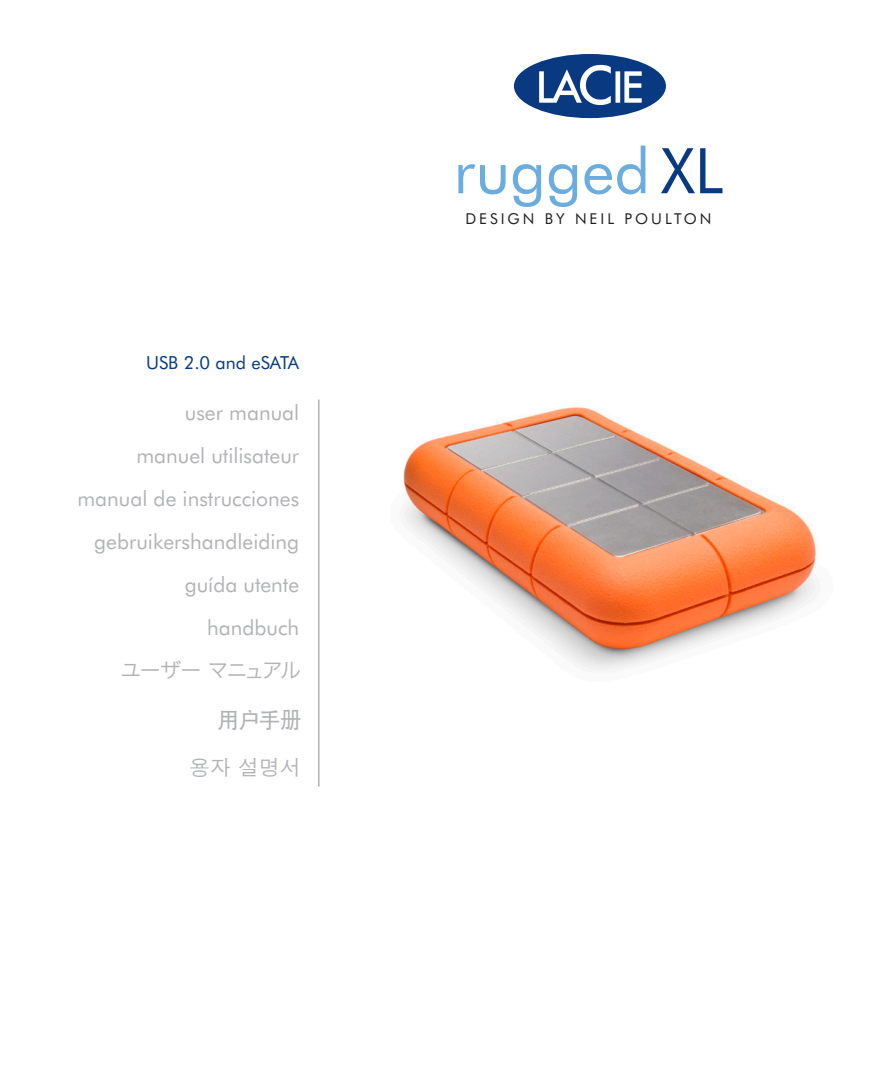
<style>
.page{position:relative;width:891px;height:1080px;background:#fff}
.page>*{position:absolute;margin:0;border:0;box-sizing:border-box;transform-origin:0 0}
.t1{font:63px "Futura BT";color:#6caddf}
.t2{font:21px/43px "Futura BT";color:#b2b3b7;text-align:right}
.t3{font:21px "Hira Kaku Pro W3";letter-spacing:-.085em;color:#b2b3b7}
.t4{font:21px "Apple Gothic";color:#b2b3b7}
.t5{font:21px "SIL Hei Med Jian";color:#b2b3b7}
.t6{font:18px "Futura BT";color:#083981}
.t7{font:15px "Futura BT";letter-spacing:.2em;color:#231f20}
.s1{color:#083981}
</style>
<div class="page">
<img style="left:403px;top:407px;width:414px;height:264px">
<hr style="left:318px;top:400px;width:2px;height:387px;background:#b2b3b7">
<svg style="left:514px;top:54px;width:152px;height:64px"></svg>
<p class="t6" style="left:146px;top:352px;width:155px">USB 2.0 and eSATA</p>
<p class="t2" style="left:185px;top:391px;width:116px">user manual</p>
<p class="t2" style="left:136px;top:434px;width:164px">manuel utilisateur</p>
<p class="t2" style="left:77px;top:477px;width:223px">manual de instrucciones</p>
<p class="t2" style="left:94px;top:520px;width:206px">gebruikershandleiding</p>
<p class="t2" style="left:185px;top:563px;width:116px">guída utente handbuch</p>
<p class="t3" style="left:120px;top:652px;width:182px">ユーザー マニュアル</p>
<p class="t5" style="left:217px;top:706px;width:85px">用户手册</p>
<p class="t4" style="left:189px;top:755px;width:113px">용자 설명서</p>
<h1 class="t1" style="left:453px;top:133px;width:272px">rugged <span class="s1">XL</span></h1>
<p class="t7" style="left:465px;top:210px;width:197px">design b y neil poult</p>
<p class="t7" style="left:684px;top:210px;width:29px">on</p>
</div>
